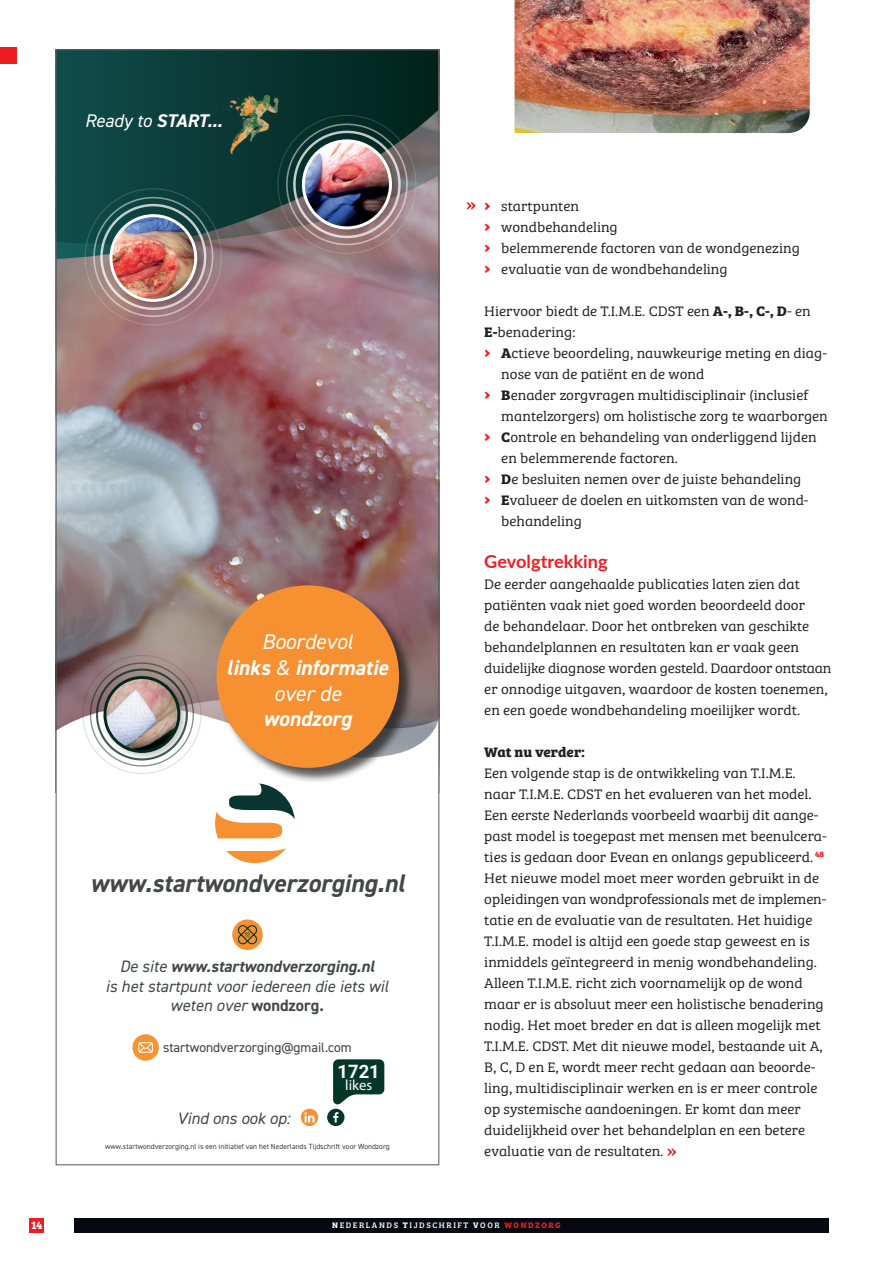
<style>
.page{position:relative;width:893px;height:1263px;background:#fff}
.page>*{position:absolute;margin:0;border:0;box-sizing:border-box;transform-origin:0 0}
.t1{font:italic 700 25.5px "DIN2014";color:#444749}
.t2{font:italic 21.45px/25.8px "DIN2014";color:#fff;text-align:center}
.t3{font:italic 700 21.45px "DIN2014";color:#fff}
.t4{font:italic 700 18.45px "DIN2014";letter-spacing:-.005em;color:#fff}
.t5{font:700 18.45px "Roboto";color:#fff}
.t6{font:700 18px "Lato";color:#ee1d23}
.t7{font:italic 16.5px/19.8px "DIN2014";color:#444749;text-align:center}
.t8{font:14.7px "Myriad Pro";color:#fff}
.t9{font:14.25px/21px "Bree Serif Lt";color:#231f20;scale:1.05 1}
.t10{font:700 14.25px "Bree Serif";color:#231f20;scale:1.05 1}
.t11{font:13.5px "DIN2014";color:#3e3e3f}
.t12{font:700 11.25px "Bree Serif";color:#fff}
.t13{font:8.25px "Bree Serif";letter-spacing:.19em;color:#fff}
.t14{font:7.5px "DIN2014";color:#3e3e3f}
.s1{font-weight:400}
.s2{font-weight:700}
.s3{font-weight:700;font-style:normal}
.s4{font-family:"Bree Serif";font-weight:700;font-size:18px;color:#ee1d23}
.s5{font-family:"Bree Serif";font-weight:700}
.s6{font-weight:700;color:#ee1d23}
</style>
<div class="page">
<div style="left:74px;top:1218px;width:755px;height:14px;background:#080813"></div>
<div style="left:29px;top:1218px;width:15px;height:14px;background:#ee1d23"></div>
<div style="left:0;top:48px;width:17px;height:16px;background:#ee1d23"></div>
<img style="left:514px;top:0;width:296px;height:133px">
<svg style="left:467px;top:202px;width:8px;height:8px"></svg>
<svg style="left:667px;top:1148px;width:9px;height:8px"></svg>
<img style="left:58px;top:259px;width:379px;height:403px">
<svg style="left:327px;top:1109px;width:17px;height:17px"></svg>
<div style="left:301px;top:1109px;width:17px;height:17px;background:#f69030;border-radius:50%"></div>
<svg style="left:304px;top:1112px;width:11px;height:10px"></svg>
<div style="left:132px;top:1034px;width:27px;height:27px;background:#f79431;border-radius:50%"></div>
<svg style="left:138px;top:1042px;width:15px;height:11px"></svg>
<svg style="left:330px;top:1059px;width:55px;height:63px"></svg>
<svg style="left:232px;top:919px;width:31px;height:31px"></svg>
<svg style="left:236px;top:924px;width:23px;height:22px"></svg>
<svg style="left:58px;top:244px;width:379px;height:15px;background:#837276"></svg>
<div style="left:217px;top:586px;width:198px;height:197px;background:#231f20;opacity:.75"></div>
<div style="left:217px;top:585px;width:182px;height:183px;background:#f69030;border-radius:50%"></div>
<svg style="left:58px;top:662px;width:379px;height:201px"></svg>
<svg style="left:58px;top:51px;width:379px;height:193px;background:#18423f"></svg>
<img style="left:221px;top:84px;width:65px;height:74px">
<img style="left:286px;top:123px;width:123px;height:124px">
<img style="left:92px;top:196px;width:123px;height:122px">
<p class="t4" style="left:85px;top:109px;width:139px"><span class="s1">Ready to</span> START...</p>
<h2 class="t2" style="left:227px;top:628px;width:163px">Boordevol<br><span class="s2">links</span> &amp; <span class="s2">informatie </span>over de</h2>
<h2 class="t3" style="left:263px;top:705px;width:90px">wondzorg</h2>
<h1 class="t1" style="left:90px;top:866px;width:316px">www.startwondverzorging.nl</h1>
<p class="t7" style="left:106px;top:956px;width:285px">De site <span class="s2">www.startwondverzorging.nl<br></span>is het startpunt voor iedereen die iets wil weten over <span class="s3">wondzorg.</span></p>
<p class="t11" style="left:163px;top:1038px;width:190px">startwondverzorging@gmail.com</p>
<p class="t7" style="left:177px;top:1108px;width:114px">Vind ons ook op:</p>
<p class="t5" style="left:338px;top:1058px;width:44px">1721</p>
<p class="t8" style="left:345px;top:1076px;width:29px">likes</p>
<p class="t14" style="left:105px;top:1142px;width:286px">www.startwondverzorging.nl is een initiatief van het Nederlands Tijdschrift voor Wondzorg</p>
<p class="t9" style="left:484px;top:195px;width:302px"><span class="s4">›</span> startpunten<br><span class="s4">›</span> wondbehandeling<br><span class="s4">›</span> belemmerende factoren van de wondgenezing <span class="s4">›</span> evaluatie van de wondbehandeling</p>
<p class="t9" style="left:484px;top:300px;width:312px">Hiervoor biedt de T.I.M.E. CDST een <span class="s5">A-, B-, C-, D</span>- en</p>
<p class="t9" style="left:484px;top:321px;width:88px"><span class="s5">E-</span>benadering:</p>
<p class="t9" style="left:484px;top:342px;width:328px"><span class="s4">›</span> <span class="s5">A</span>ctieve beoordeling, nauwkeurige meting en diag-</p>
<p class="t9" style="left:501px;top:363px;width:195px">nose van de patiënt en de wond</p>
<p class="t9" style="left:484px;top:384px;width:310px"><span class="s4">›</span> <span class="s5">B</span>enader zorgvragen multidisciplinair (inclusief</p>
<p class="t9" style="left:501px;top:405px;width:312px">mantelzorgers) om holistische zorg te waarborgen</p>
<p class="t9" style="left:484px;top:426px;width:318px"><span class="s4">›</span> <span class="s5">C</span>ontrole en behandeling van onderliggend lijden</p>
<p class="t9" style="left:501px;top:447px;width:170px">en belemmerende factoren.</p>
<p class="t9" style="left:484px;top:468px;width:304px"><span class="s4">›</span> <span class="s5">D</span>e besluiten nemen over de juiste behandeling</p>
<p class="t9" style="left:484px;top:489px;width:310px"><span class="s4">›</span> <span class="s5">E</span>valueer de doelen en uitkomsten van de wond-</p>
<p class="t9" style="left:501px;top:510px;width:78px">behandeling</p>
<p class="t6" style="left:484px;top:548px;width:125px">Gevolgtrekking</p>
<p class="t9" style="left:484px;top:573px;width:332px">De eerder aangehaalde publicaties laten zien dat patiënten vaak niet goed worden beoordeeld door<br>de behandelaar. Door het ontbreken van geschikte behandelplannen en resultaten kan er vaak geen duidelijke diagnose worden gesteld. Daardoor ontstaan er onnodige uitgaven, waardoor de kosten toenemen, en een goede wondbehandeling moeilijker wordt.</p>
<p class="t10" style="left:484px;top:741px;width:98px">Wat nu verder:</p>
<p class="t9" style="left:484px;top:762px;width:328px">Een volgende stap is de ontwikkeling van T.I.M.E. naar T.I.M.E. CDST en het evalueren van het model.<br>Een eerste Nederlands voorbeeld waarbij dit aange&shy;past model is toegepast met mensen met beenulcera&shy;ties is gedaan door Evean en onlangs gepubliceerd. <sup>48<br></sup>Het nieuwe model moet meer worden gebruikt in de opleidingen van wondprofessionals met de implemen&shy;tatie en de evaluatie van de resultaten. Het huidige T.I.M.E. model is altijd een goede stap geweest en is inmiddels geïntegreerd in menig wondbehandeling.<br>Alleen T.I.M.E. richt zich voornamelijk op de wond maar er is absoluut meer een holistische benadering nodig. Het moet breder en dat is alleen mogelijk met T.I.M.E. CDST. Met dit nieuwe model, bestaande uit A, B, C, D en E, wordt meer recht gedaan aan beoorde&shy;ling, multidisciplinair werken en is er meer controle op systemische aandoeningen. Er komt dan meer duidelijkheid over het behandelplan en een betere evaluatie van de resultaten.</p>
<p class="t12" style="left:31px;top:1216px;width:13px">14</p>
<p class="t13" style="left:332px;top:1219px;width:230px"><span class="s2">N</span>EDERLANDS <span class="s2">T</span>IJDSCHRIFT <span class="s2">V</span>OOR <span class="s6">WONDZORG</span></p>
</div>
